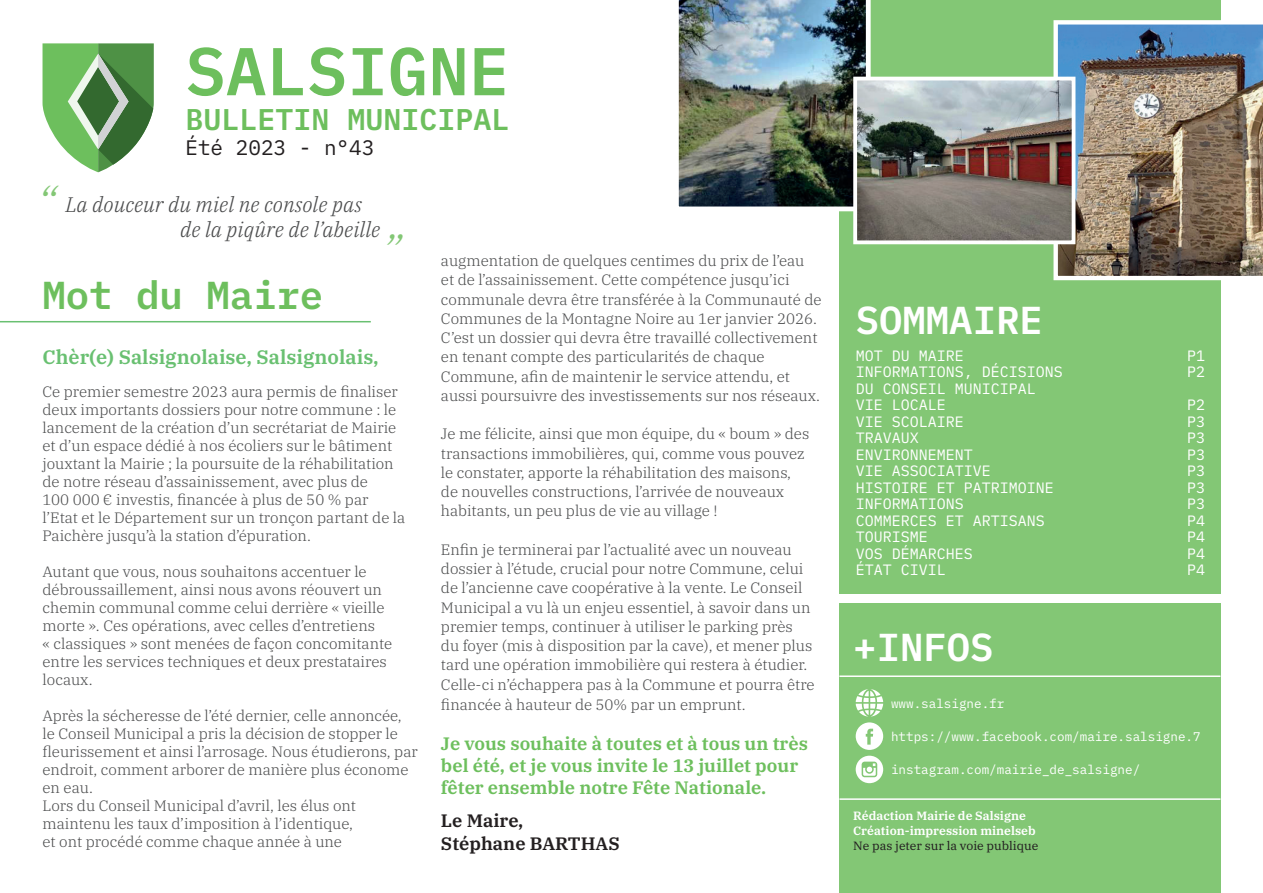
<style>
.page{position:relative;width:1263px;height:893px;background:#fff}
.page>*{position:absolute;margin:0;border:0;box-sizing:border-box;transform-origin:0 0}
.t1{font:600 67.5px "IBM Plex Mono";color:#6dbf5d}
.t2{font:600 39px "IBM Plex Mono";color:#fff}
.t3{font:600 39px "IBM Plex Mono";color:#6dbf5d}
.t4{font:600 30px "IBM Plex Mono";color:#6dbf5d}
.t5{font:italic 300 21px/25.5px "IBM Plex Serif";color:#4b4c4d}
.t6{font:21px "IBM Plex Mono";color:#231f20}
.t7{font:600 19.5px "IBM Plex Serif";color:#69c071}
.t8{font:600 18px/22.2px "IBM Plex Serif";color:#6dbf5d}
.t9{font:600 18px/23.7px "IBM Plex Serif";color:#231f20}
.t10{font:300 15px/18px "IBM Plex Serif";color:#4b4c4d}
.t11{font:15px/16.5px "IBM Plex Mono";color:#fff}
.t12{font:12.6px "IBM Plex Mono";color:#fff}
.t13{font:600 12px/15px "IBM Plex Serif";color:#fff}
.t14{font:12px "IBM Plex Serif";color:#231f20}
.s1{font-size:45px;color:#83c775}
</style>
<div class="page">
<svg style="left:43px;top:43px;width:111px;height:129px"></svg>
<hr style="left:0;top:321px;width:371px;height:1px;background:#69c071">
<div style="left:839px;top:604px;width:381px;height:289px;background:#83c775"></div>
<div style="left:839px;top:0;width:381px;height:593px;background:#83c775"></div>
<hr style="left:839px;top:675px;width:381px;height:2px;background:#fff">
<hr style="left:839px;top:798px;width:381px;height:2px;background:#fff">
<svg style="left:856px;top:756px;width:27px;height:27px"></svg>
<svg style="left:856px;top:689px;width:27px;height:61px"></svg>
<img style="left:1053px;top:20px;width:210px;height:260px">
<img style="left:678px;top:0;width:193px;height:211px">
<img style="left:858px;top:82px;width:212px;height:157px">
<div style="left:853px;top:77px;width:222px;height:167px;border:4px solid #fff"></div>
<h1 class="t1" style="left:185px;top:18px;width:325px">SALSIGNE</h1>
<h3 class="t4" style="left:185px;top:95px;width:325px">BULLETIN MUNICIPAL</h3>
<h3 class="t6" style="left:185px;top:132px;width:191px">Été 2023 - n°43</h3>
<h3 class="t5" style="left:180px;top:190px;width:229px;text-indent:-143px"><span class="s1">“</span> La douceur du miel ne console pas<br>de la piqûre de l’abeille <span class="s1">„</span></h3>
<h2 class="t3" style="left:43px;top:264px;width:282px">Mot du Maire</h2>
<h3 class="t7" style="left:43px;top:342px;width:338px">Chèr(e) Salsignolaise, Salsignolais,</h3>
<p class="t10" style="left:43px;top:382px;width:364px">Ce premier semestre 2023 aura permis de finaliser deux importants dossiers pour notre commune : le lancement de la création d’un secrétariat de Mairie et d’un espace dédié à nos écoliers sur le bâtiment jouxtant la Mairie ; la poursuite de la réhabilitation de notre réseau d’assainissement, avec plus de<br>100 000 € investis, financée à plus de 50 % par l’Etat et le Département sur un tronçon partant de la Paichère jusqu’à la station d’épuration.</p>
<p class="t10" style="left:43px;top:562px;width:351px">Autant que vous, nous souhaitons accentuer le débroussaillement, ainsi nous avons réouvert un chemin communal comme celui derrière « vieille morte ». Ces opérations, avec celles d’entretiens<br>« classiques » sont menées de façon concomitante entre les services techniques et deux prestataires locaux.</p>
<p class="t10" style="left:43px;top:706px;width:377px">Après la sécheresse de l’été dernier, celle annoncée, le Conseil Municipal a pris la décision de stopper le fleurissement et ainsi l’arrosage. Nous étudierons, par endroit, comment arborer de manière plus économe en eau.<br>Lors du Conseil Municipal d’avril, les élus ont maintenu les taux d’imposition à l’identique,<br>et ont procédé comme chaque année à une</p>
<p class="t10" style="left:441px;top:250px;width:382px;line-height:19.2px">augmentation de quelques centimes du prix de l’eau<br>et de l’assainissement. Cette compétence jusqu’ici communale devra être transférée à la Communauté de Communes de la Montagne Noire au 1er janvier 2026.<br>C’est un dossier qui devra être travaillé collectivement en tenant compte des particularités de chaque Commune, afin de maintenir le service attendu, et aussi poursuivre des investissements sur nos réseaux.</p>
<p class="t10" style="left:441px;top:423px;width:370px;line-height:19.2px">Je me félicite, ainsi que mon équipe, du « boum » des transactions immobilières, qui, comme vous pouvez le constater, apporte la réhabilitation des maisons, de nouvelles constructions, l’arrivée de nouveaux habitants, un peu plus de vie au village !</p>
<p class="t10" style="left:441px;top:539px;width:375px;line-height:19.4px">Enfin je terminerai par l’actualité avec un nouveau dossier à l’étude, crucial pour notre Commune, celui de l’ancienne cave coopérative à la vente. Le Conseil Municipal a vu là un enjeu essentiel, à savoir dans un premier temps, continuer à utiliser le parking près du foyer (mis à disposition par la cave), et mener plus tard une opération immobilière qui restera à étudier.<br>Celle-ci n’échappera pas à la Commune et pourra être financée à hauteur de 50% par un emprunt.</p>
<p class="t8" style="left:441px;top:731px;width:368px">Je vous souhaite à toutes et à tous un très bel été, et je vous invite le 13 juillet pour fêter ensemble notre Fête Nationale.</p>
<p class="t9" style="left:441px;top:807px;width:180px">Le Maire,<br>Stéphane BARTHAS</p>
<h2 class="t2" style="left:856px;top:289px;width:189px">SOMMAIRE</h2>
<p class="t11" style="left:856px;top:346px;width:109px">MOT DU MAIRE</p>
<p class="t11" style="left:1187px;top:346px;width:19px">P1</p>
<p class="t11" style="left:856px;top:362px;width:208px">INFORMATIONS, DÉCISIONS</p>
<p class="t11" style="left:1187px;top:362px;width:19px">P2</p>
<p class="t11" style="left:856px;top:379px;width:181px">DU CONSEIL MUNICIPAL<br>VIE LOCALE</p>
<p class="t11" style="left:1187px;top:395px;width:19px">P2</p>
<p class="t11" style="left:856px;top:412px;width:109px">VIE SCOLAIRE</p>
<p class="t11" style="left:1187px;top:412px;width:19px">P3</p>
<p class="t11" style="left:856px;top:428px;width:64px">TRAVAUX</p>
<p class="t11" style="left:1187px;top:428px;width:19px">P3</p>
<p class="t11" style="left:856px;top:445px;width:118px">ENVIRONNEMENT</p>
<p class="t11" style="left:1187px;top:445px;width:19px">P3</p>
<p class="t11" style="left:856px;top:461px;width:136px">VIE ASSOCIATIVE</p>
<p class="t11" style="left:1187px;top:461px;width:19px">P3</p>
<p class="t11" style="left:856px;top:478px;width:199px">HISTOIRE ET PATRIMOINE</p>
<p class="t11" style="left:1187px;top:478px;width:19px">P3</p>
<p class="t11" style="left:856px;top:494px;width:109px">INFORMATIONS</p>
<p class="t11" style="left:1187px;top:494px;width:19px">P3</p>
<p class="t11" style="left:856px;top:511px;width:190px">COMMERCES ET ARTISANS</p>
<p class="t11" style="left:1187px;top:511px;width:19px">P4</p>
<p class="t11" style="left:856px;top:527px;width:73px">TOURISME</p>
<p class="t11" style="left:1187px;top:527px;width:19px">P4</p>
<p class="t11" style="left:856px;top:544px;width:118px">VOS DÉMARCHES</p>
<p class="t11" style="left:1187px;top:544px;width:19px">P4</p>
<p class="t11" style="left:856px;top:560px;width:91px">ÉTAT CIVIL</p>
<p class="t11" style="left:1187px;top:560px;width:19px">P4</p>
<h2 class="t2" style="left:853px;top:616px;width:142px">+INFOS</h2>
<p class="t12" style="left:891px;top:694px;width:115px">www.salsigne.fr</p>
<p class="t12" style="left:891px;top:727px;width:311px">https://www.facebook.com/maire.salsigne.7</p>
<p class="t12" style="left:891px;top:760px;width:251px">instagram.com/mairie_de_salsigne/</p>
<p class="t13" style="left:853px;top:808px;width:184px">Rédaction Mairie de Salsigne<br>Création-impression minelseb</p>
<p class="t14" style="left:853px;top:837px;width:186px">Ne pas jeter sur la voie publique</p>
</div>
